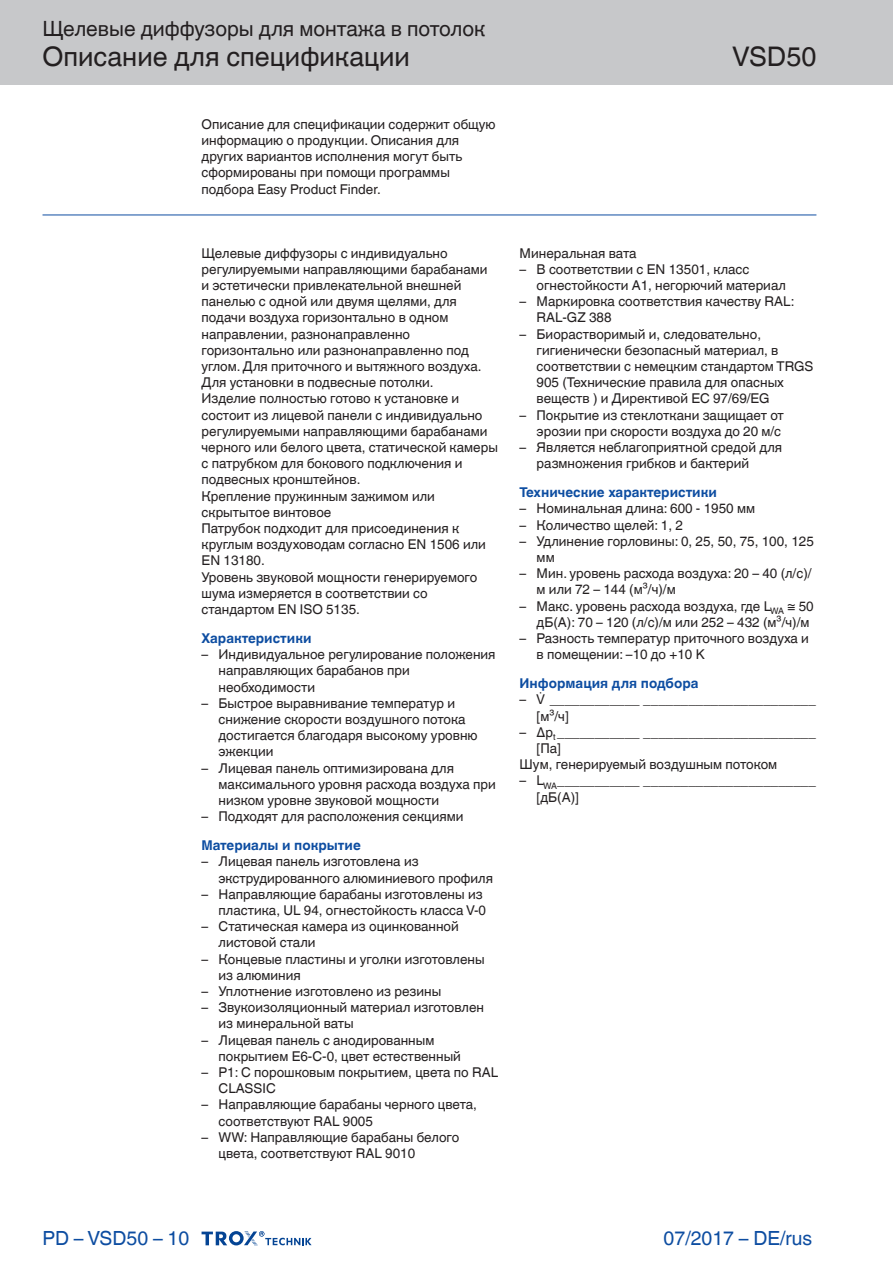
<style>
.page{position:relative;width:893px;height:1263px;background:#fff}
.page>*{position:absolute;margin:0;border:0;box-sizing:border-box;transform-origin:0 0}
.t1{font:27px "TROX Helvetica";color:#231f20}
.t2{font:21px "TROX Helvetica";color:#231f20}
.t3{font:19.5px "TROX Helvetica";color:#0d4da1}
.t4{font:13.5px/16.2px "TROX Helvetica";color:#231f20}
.t5{font:700 13.5px "TROX Helvetica";color:#0d4da1}
</style>
<div class="page">
<div style="left:0;top:0;width:893px;height:85px;background:#c7c8ca"></div>
<hr style="left:43px;top:215px;width:773px;height:1px;background:#0d4da1">
<svg style="left:202px;top:1231px;width:110px;height:15px"></svg>
<h2 class="t2" style="left:43px;top:17px;width:444px">Щелевые диффузоры для монтажа в потолок</h2>
<h1 class="t1" style="left:43px;top:41px;width:369px">Описание для спецификации</h1>
<p class="t4" style="left:202px;top:116px;width:296px">Описание для спецификации содержит общую информацию о продукции. Описания для других вариантов исполнения могут быть сформированы при помощи программы подбора Easy Product Finder.</p>
<p class="t4" style="left:202px;top:245px;width:298px">Щелевые диффузоры с индивидуально регулируемыми направляющими барабанами и эстетически привлекательной внешней панелью с одной или двумя щелями, для подачи воздуха горизонтально в одном направлении, разнонаправленно горизонтально или разнонаправленно под углом. Для приточного и вытяжного воздуха.<br>Для установки в подвесные потолки.<br>Изделие полностью готово к установке и состоит из лицевой панели с индивидуально регулируемыми направляющими барабанами черного или белого цвета, статической камеры с патрубком для бокового подключения и подвесных кронштейнов.<br>Крепление пружинным зажимом или скрытытое винтовое<br>Патрубок подходит для присоединения к круглым воздуховодам согласно EN 1506 или EN 13180.<br>Уровень звуковой мощности генерируемого шума измеряется в соответствии со стандартом EN ISO 5135.</p>
<p class="t5" style="left:202px;top:630px;width:112px">Характеристики</p>
<p class="t4" style="left:219px;top:646px;width:279px;text-indent:-17px">– Индивидуальное регулирование положения направляющих барабанов при необходимости</p>
<p class="t4" style="left:219px;top:695px;width:261px;text-indent:-17px">– Быстрое выравнивание температур и снижение скорости воздушного потока достигается благодаря высокому уровню эжекции</p>
<p class="t4" style="left:219px;top:760px;width:279px;text-indent:-17px">– Лицевая панель оптимизирована для максимального уровня расхода воздуха при низком уровне звуковой мощности</p>
<p class="t4" style="left:202px;top:808px;width:263px">– Подходят для расположения секциями</p>
<p class="t5" style="left:202px;top:838px;width:161px">Материалы и покрытие</p>
<p class="t4" style="left:219px;top:854px;width:276px;text-indent:-17px">– Лицевая панель изготовлена из экструдированного алюминиевого профиля</p>
<p class="t4" style="left:202px;top:886px;width:286px;text-align:right">– Направляющие барабаны изготовлены из пластика, UL 94, огнестойкость класса V-0</p>
<p class="t4" style="left:219px;top:918px;width:242px;text-indent:-17px">– Статическая камера из оцинкованной листовой стали</p>
<p class="t4" style="left:219px;top:951px;width:268px;text-indent:-17px">– Концевые пластины и уголки изготовлены из алюминия</p>
<p class="t4" style="left:202px;top:983px;width:241px">– Уплотнение изготовлено из резины</p>
<p class="t4" style="left:219px;top:999px;width:267px;text-indent:-17px">– Звукоизоляционный материал изготовлен из минеральной ваты</p>
<p class="t4" style="left:219px;top:1032px;width:244px;text-indent:-17px">– Лицевая панель с анодированным покрытием E6-C-0, цвет естественный</p>
<p class="t4" style="left:219px;top:1064px;width:281px;text-indent:-17px">– P1: С порошковым покрытием, цвета по RAL<br>CLASSIC</p>
<p class="t4" style="left:219px;top:1097px;width:260px;text-indent:-17px">– Направляющие барабаны черного цвета, соответствуют RAL 9005</p>
<p class="t4" style="left:219px;top:1129px;width:242px;text-indent:-17px">– WW: Направляющие барабаны белого цвета, соответствуют RAL 9010</p>
<h1 class="t1" style="left:732px;top:41px;width:86px">VSD50</h1>
<p class="t4" style="left:520px;top:245px;width:118px">Минеральная вата</p>
<p class="t4" style="left:537px;top:261px;width:251px;text-indent:-17px">– В соответствии с EN 13501, класс огнестойкости A1, негорючий материал</p>
<p class="t4" style="left:537px;top:293px;width:259px;text-indent:-17px">– Маркировка соответствия качеству RAL:<br>RAL-GZ 388</p>
<p class="t4" style="left:537px;top:326px;width:278px;text-indent:-17px">– Биорастворимый и, следовательно, гигиенически безопасный материал, в соответствии с немецким стандартом TRGS 905 (Технические правила для опасных веществ ) и Директивой ЕС 97/69/EG</p>
<p class="t4" style="left:520px;top:407px;width:266px;text-align:right">– Покрытие из стеклоткани защищает от эрозии при скорости воздуха до 20 м/с</p>
<p class="t4" style="left:537px;top:439px;width:247px;text-indent:-17px">– Является неблагоприятной средой для размножения грибков и бактерий</p>
<p class="t5" style="left:520px;top:485px;width:199px">Технические характеристики</p>
<p class="t4" style="left:520px;top:501px;width:237px">– Номинальная длина: 600 - 1950 мм</p>
<p class="t4" style="left:520px;top:517px;width:165px">– Количество щелей: 1, 2</p>
<p class="t4" style="left:537px;top:533px;width:279px;text-indent:-17px">– Удлинение горловины: 0, 25, 50, 75, 100, 125 мм</p>
<p class="t4" style="left:537px;top:565px;width:276px;text-indent:-17px">– Мин. уровень расхода воздуха: 20 – 40 (л/с)/ м или 72 – 144 (м³/ч)/м</p>
<p class="t4" style="left:537px;top:598px;width:279px;text-indent:-17px">– Макс. уровень расхода воздуха, где L<sub>WA</sub> ≅ 50 дБ(A): 70 – 120 (л/с)/м или 252 – 432 (м³/ч)/м</p>
<p class="t4" style="left:537px;top:630px;width:274px;text-indent:-17px">– Разность температур приточного воздуха и в помещении: –10 до +10 K</p>
<p class="t5" style="left:520px;top:676px;width:180px">Информация для подбора</p>
<p class="t4" style="left:537px;top:692px;width:281px;text-indent:-17px">– ____________ _______________________ [м³/ч]</p>
<p class="t4" style="left:520px;top:724px;width:298px">– Δp<sub>t</sub> ___________ _______________________</p>
<p class="t4" style="left:537px;top:740px;width:26px">[Па]</p>
<p class="t4" style="left:520px;top:756px;width:259px">Шум, генерируемый воздушным потоком</p>
<p class="t4" style="left:537px;top:773px;width:281px;text-indent:-17px">– L<sub>WA</sub>___________ _______________________ [дБ(A)]</p>
<h3 class="t3" style="left:43px;top:1227px;width:148px">PD – VSD50 – 10</h3>
<h3 class="t3" style="left:664px;top:1227px;width:150px">07/2017 – DE/rus</h3>
</div>
